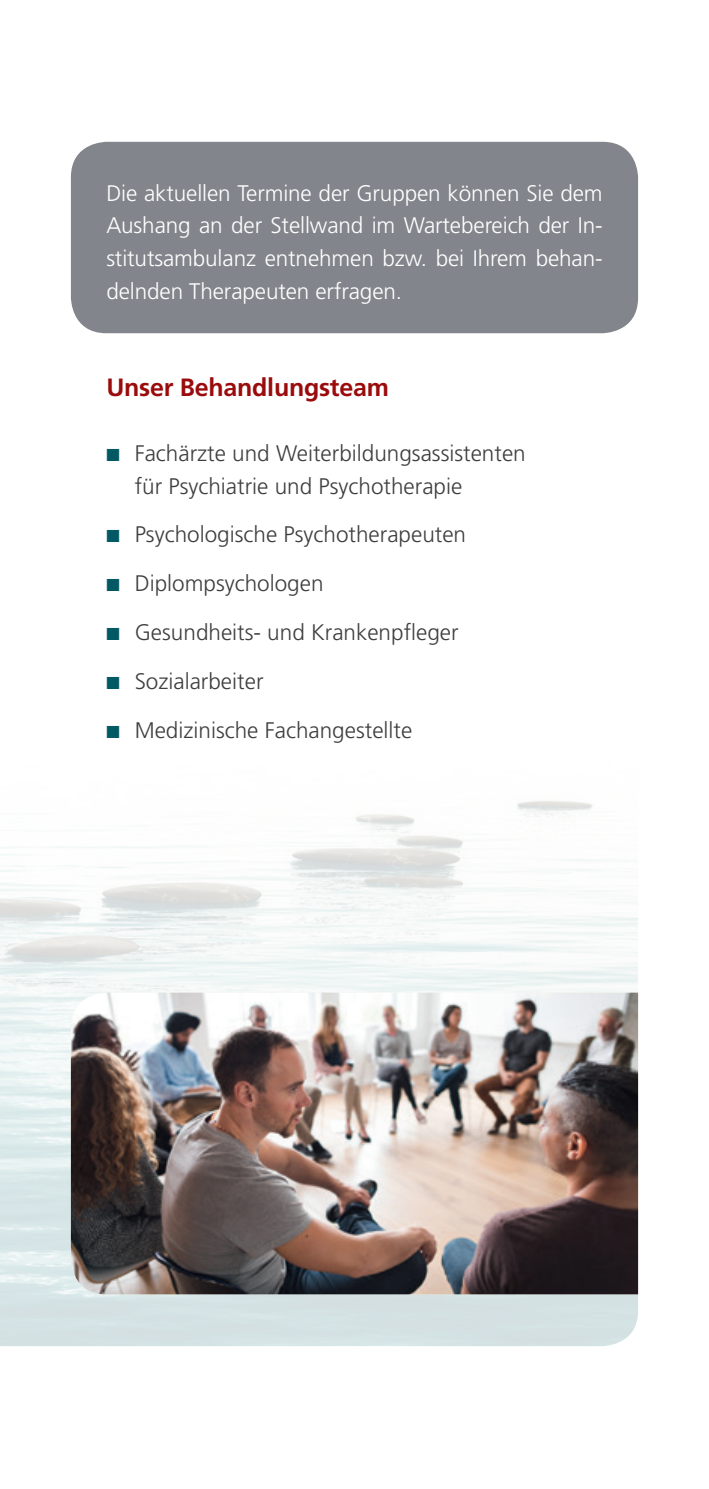
<style>
.page{position:relative;width:709px;height:1489px;background:#fff}
.page>*{position:absolute;margin:0;border:0;box-sizing:border-box;transform-origin:0 0}
.t1{font:700 25px "Frutiger";letter-spacing:-.01em;color:#9a0b0c}
.t2{font:300 22.5px/32.5px "Frutiger";color:#3e3e3f}
.t3{font:300 22.5px/32.5px "Frutiger";letter-spacing:-.005em;color:#fff;text-align:justify}
.s1{color:#005963}
</style>
<div class="page">
<div style="left:71px;top:142px;width:567px;height:191px;background:#82858b;border-radius:35px"></div>
<img style="left:71px;top:992px;width:567px;height:302px">
<p class="t3" style="left:106px;top:177px;width:498px">Die aktuellen Termine der Gruppen können Sie dem Aushang an der Stellwand im Wartebereich der In&shy;stitutsambulanz entnehmen bzw. bei Ihrem behan&shy;delnden Therapeuten erfragen.</p>
<p class="t1" style="left:106px;top:372px;width:284px">Unser Behandlungsteam</p>
<p class="t2" style="left:135px;top:437px;width:392px;text-indent:-28px"><span class="s1">■</span> Fachärzte und Weiterbildungsassistenten für Psychiatrie und Psychotherapie</p>
<p class="t2" style="left:106px;top:518px;width:361px"><span class="s1">■</span> Psychologische Psychotherapeuten</p>
<p class="t2" style="left:106px;top:567px;width:219px"><span class="s1">■</span> Diplompsychologen</p>
<p class="t2" style="left:106px;top:616px;width:354px"><span class="s1">■</span> Gesundheits- und Krankenpfleger</p>
<p class="t2" style="left:106px;top:665px;width:159px"><span class="s1">■</span> Sozialarbeiter</p>
<p class="t2" style="left:106px;top:713px;width:307px"><span class="s1">■</span> Medizinische Fachangestellte</p>
</div>
